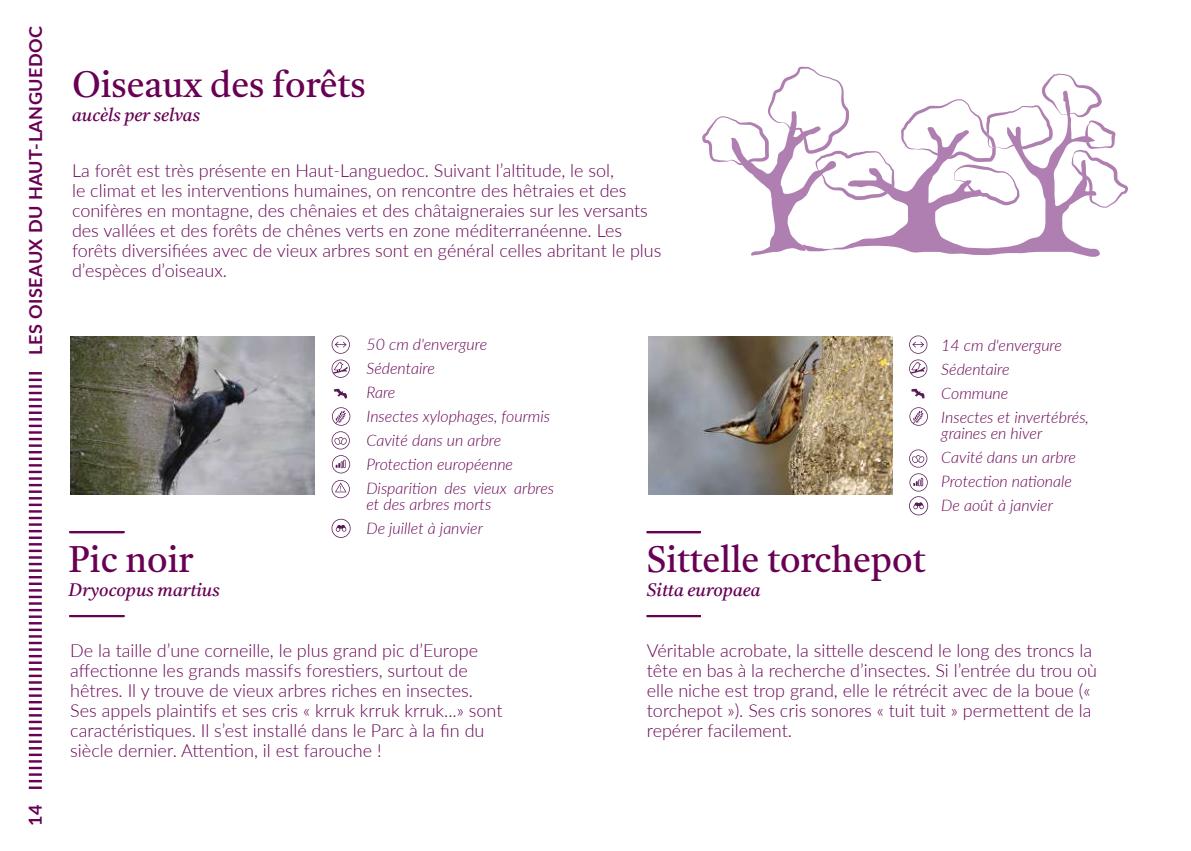
<style>
.page{position:relative;width:1191px;height:851px;background:#fff}
.page>*{position:absolute;margin:0;border:0;box-sizing:border-box;transform-origin:0 0}
.t1{font:36px "Castoro";color:#680054}
.t2{font:300 18px/20px "Lato";color:#680054}
.t3{font:italic 18px "Castoro";color:#680054}
.t4{font:700 18px "Lato";letter-spacing:.025em;color:#680054}
.t5{font:italic 300 16px/24px "Lato";color:#680054}
</style>
<div class="page">
<img style="left:71px;top:337px;width:243px;height:157px">
<img style="left:648px;top:337px;width:244px;height:157px">
<hr style="left:71px;top:615px;width:53px;height:2px;background:#680054">
<hr style="left:71px;top:531px;width:53px;height:2px;background:#680054">
<svg style="left:29px;top:372px;width:13px;height:416px"></svg>
<hr style="left:69px;top:615px;width:54px;height:2px;background:#680054">
<hr style="left:647px;top:615px;width:53px;height:2px;background:#680054">
<hr style="left:69px;top:531px;width:54px;height:2px;background:#680054">
<hr style="left:647px;top:531px;width:53px;height:2px;background:#680054">
<svg style="left:331px;top:518px;width:19px;height:19px"></svg>
<svg style="left:331px;top:480px;width:19px;height:18px"></svg>
<svg style="left:332px;top:431px;width:18px;height:18px"></svg>
<svg style="left:909px;top:449px;width:18px;height:18px"></svg>
<svg style="left:332px;top:407px;width:18px;height:18px"></svg>
<svg style="left:909px;top:407px;width:19px;height:18px"></svg>
<svg style="left:332px;top:335px;width:18px;height:18px"></svg>
<svg style="left:909px;top:335px;width:18px;height:18px"></svg>
<svg style="left:332px;top:455px;width:18px;height:18px"></svg>
<svg style="left:909px;top:473px;width:19px;height:42px"></svg>
<svg style="left:333px;top:388px;width:14px;height:11px"></svg>
<svg style="left:911px;top:388px;width:13px;height:11px"></svg>
<svg style="left:331px;top:359px;width:19px;height:19px"></svg>
<svg style="left:909px;top:359px;width:18px;height:18px"></svg>
<svg style="left:894px;top:179px;width:206px;height:78px"></svg>
<svg style="left:702px;top:67px;width:192px;height:189px"></svg>
<svg style="left:901px;top:74px;width:227px;height:133px"></svg>
<p class="t4" style="left:22px;top:354px;width:330px;rotate:-90deg">LES OISEAUX DU HAUT-LANGUEDOC</p>
<p class="t4" style="left:22px;top:826px;width:23px;rotate:-90deg">14</p>
<h1 class="t1" style="left:72px;top:58px;width:295px">Oiseaux des forêts</h1>
<p class="t3" style="left:72px;top:101px;width:130px">aucèls per selvas</p>
<p class="t2" style="left:72px;top:160px;width:591px">La forêt est très présente en Haut-Languedoc. Suivant l’altitude, le sol,<br>le climat et les interventions humaines, on rencontre des hêtraies et des conifères en montagne, des chênaies et des châtaigneraies sur les versants des vallées et des forêts de chênes verts en zone méditerranéenne. Les forêts diversifiées avec de vieux arbres sont en général celles abritant le plus d’espèces d’oiseaux.</p>
<h1 class="t1" style="left:69px;top:533px;width:126px">Pic noir</h1>
<p class="t3" style="left:69px;top:576px;width:153px">Dryocopus martius</p>
<p class="t5" style="left:366px;top:331px;width:189px">50 cm d'envergure<br>Sédentaire<br>Rare<br>Insectes xylophages, fourmis<br>Cavité dans un arbre<br>Protection européenne<br>Disparition des vieux arbres</p>
<p class="t5" style="left:366px;top:491px;width:126px">et des arbres morts<br>De juillet à janvier</p>
<h1 class="t1" style="left:647px;top:533px;width:280px">Sittelle torchepot</h1>
<p class="t3" style="left:647px;top:576px;width:116px">Sitta europaea</p>
<p class="t5" style="left:941px;top:333px;width:149px">14 cm d'envergure<br>Sédentaire<br>Commune<br>Insectes et invertébrés,</p>
<p class="t5" style="left:941px;top:421px;width:136px">graines en hiver<br>Cavité dans un arbre<br>Protection nationale<br>De août à janvier</p>
<p class="t2" style="left:70px;top:640px;width:434px">De la taille d’une corneille, le plus grand pic d’Europe affectionne les grands massifs forestiers, surtout de hêtres. Il y trouve de vieux arbres riches en insectes.<br>Ses appels plaintifs et ses cris « krruk krruk krruk...» sont caractéristiques. Il s’est installé dans le Parc à la fin du siècle dernier. Attention, il est farouche !</p>
<p class="t2" style="left:647px;top:640px;width:451px">Véritable acrobate, la sittelle descend le long des troncs la tête en bas à la recherche d’insectes. Si l’entrée du trou où elle niche est trop grand, elle le rétrécit avec de la boue (« torchepot »). Ses cris sonores « tuit tuit » permettent de la repérer facilement.</p>
</div>
